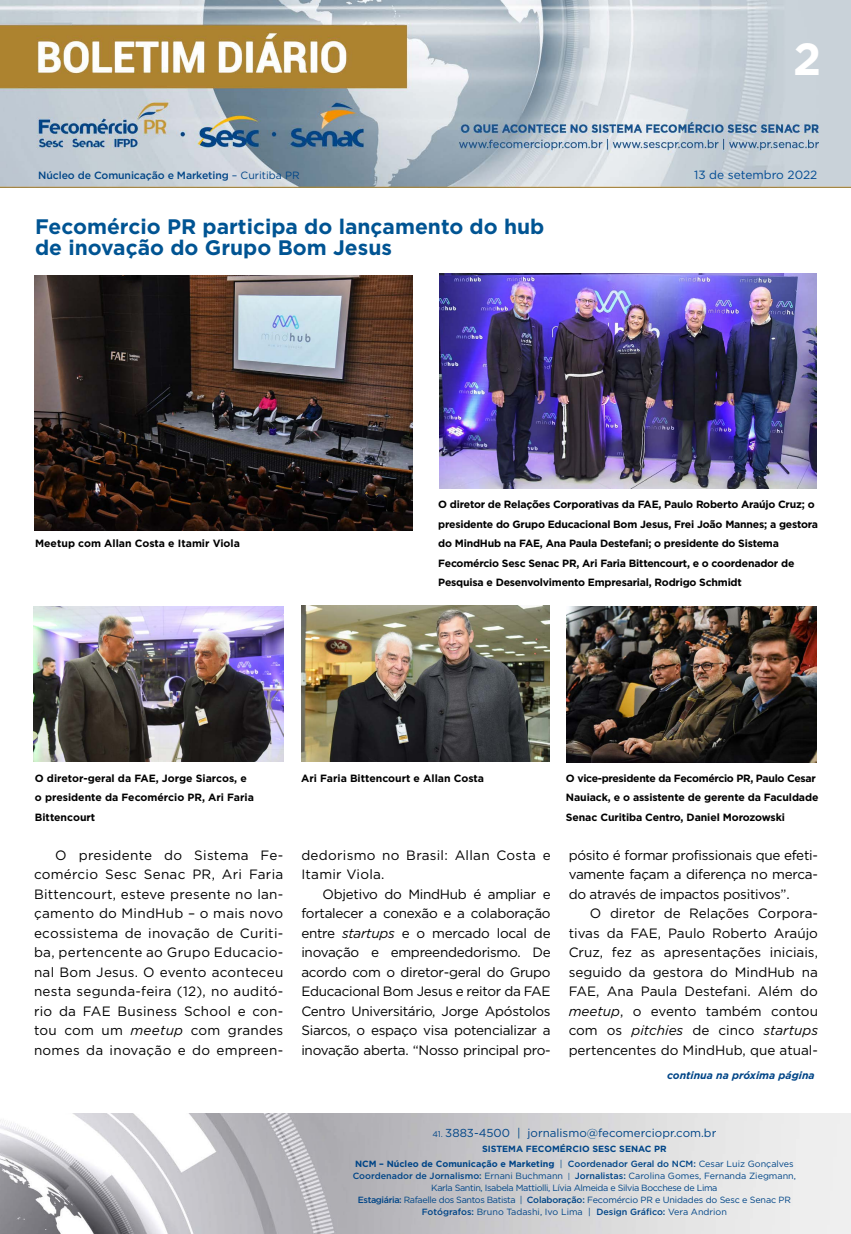
<style>
.page{position:relative;width:851px;height:1234px;background:#fff}
.page>*{position:absolute;margin:0;border:0;box-sizing:border-box;transform-origin:0 0}
.t1{font:700 45px "Gotham";color:#fff}
.t2{font:700 21px/21px "Gotham";color:#005493}
.t3{font:13.5px/19.5px "Gotham";color:#000;text-align:justify}
.t4{font:13.5px/19.5px "Gotham";letter-spacing:.02em;color:#000}
.t5{font:11.85px "Gotham";color:#004a93}
.t6{font:11.55px "Gotham";color:#004587}
.t7{font:700 10.5px/19.5px "Gotham";letter-spacing:-.02em;color:#000}
.t8{font:700 10.5px/19.5px "Gotham";color:#000}
.t9{font:500 10.5px "Gotham";letter-spacing:-.01em;color:#004587}
.t10{font:italic 700 10.5px "Gotham";color:#004587}
.t11{font:9px/12px "Gotham";letter-spacing:-.02em;color:#004587;text-align:center}
.t12{font:700 9px/15px "Gotham";color:#004587;text-align:center}
.s1{font-weight:400}
.s2{font-style:italic}
.s3{font-size:8.25px}
.s4{font-weight:500}
.s5{font-size:7.65px}
</style>
<div class="page">
<img style="left:0;top:0;width:850px;height:188px">
<img style="left:0;top:1113px;width:850px;height:120px">
<img style="left:34px;top:275px;width:378px;height:255px">
<img style="left:439px;top:273px;width:377px;height:215px">
<img style="left:34px;top:606px;width:249px;height:155px">
<img style="left:301px;top:605px;width:248px;height:156px">
<img style="left:566px;top:606px;width:250px;height:156px">
<h1 class="t1" style="left:793px;top:29px;width:30px">2</h1>
<p class="t9" style="left:38px;top:168px;width:263px">Núcleo de Comunicação e Marketing <span class="s1">– Curitiba PR</span></p>
<p class="t5" style="left:694px;top:167px;width:125px">13 de setembro 2022</p>
<h2 class="t2" style="left:35px;top:216px;width:511px">Fecomércio PR participa do lançamento do hub de inovação do Grupo Bom Jesus</h2>
<p class="t8" style="left:35px;top:533px;width:206px">Meetup com Allan Costa e Itamir Viola</p>
<p class="t7" style="left:438px;top:494px;width:381px">O diretor de Relações Corporativas da FAE, Paulo Roberto Araújo Cruz; o presidente do Grupo Educacional Bom Jesus, Frei João Mannes; a gestora do MindHub na FAE, Ana Paula Destefani; o presidente do Sistema Fecomércio Sesc Senac PR, Ari Faria Bittencourt, e o coordenador de Pesquisa e Desenvolvimento Empresarial, Rodrigo Schmidt</p>
<p class="t8" style="left:35px;top:767px;width:220px">O diretor-geral da FAE, Jorge Siarcos, e o presidente da Fecomércio PR, Ari Faria<br>Bittencourt</p>
<p class="t8" style="left:301px;top:767px;width:184px">Ari Faria Bittencourt e Allan Costa</p>
<p class="t7" style="left:566px;top:767px;width:254px">O vice-presidente da Fecomércio PR, Paulo Cesar<br>Nauiack, e o assistente de gerente da Faculdade<br>Senac Curitiba Centro, Daniel Morozowski</p>
<p class="t3" style="left:34px;top:844px;width:251px;text-indent:21px">O presidente do Sistema Fe&shy;comércio Sesc Senac PR, Ari Faria Bittencourt, esteve presente no lan&shy;çamento do MindHub – o mais novo ecossistema de inovação de Curiti&shy;ba, pertencente ao Grupo Educacio&shy;nal Bom Jesus. O evento aconteceu nesta segunda-feira (12), no auditó&shy;rio da FAE Business School e con&shy;tou com um <span class="s2">meetup</span> com grandes nomes da inovação e do empreen-</p>
<p class="t4" style="left:301px;top:844px;width:251px">dedorismo no Brasil: Allan Costa e<br>Itamir Viola.</p>
<p class="t3" style="left:301px;top:883px;width:251px;text-indent:21px">Objetivo do MindHub é ampliar e fortalecer a conexão e a colaboração entre <span class="s2">startups</span> e o mercado local de inovação e empreendedorismo. De acordo com o diretor-geral do Grupo Educacional Bom Jesus e reitor da FAE Centro Universitário, Jorge Apóstolos Siarcos, o espaço visa potencializar a inovação aberta. “Nosso principal pro-</p>
<p class="t3" style="left:568px;top:844px;width:251px">pósito é formar profissionais que efeti&shy;vamente façam a diferença no merca&shy;do através de impactos positivos”.</p>
<p class="t3" style="left:568px;top:903px;width:251px;text-indent:21px">O diretor de Relações Corpora&shy;tivas da FAE, Paulo Roberto Araújo Cruz, fez as apresentações iniciais, seguido da gestora do MindHub na FAE, Ana Paula Destefani. Além do <span class="s2">meetup</span>, o evento também contou com os <span class="s2">pitchies</span> de cinco <span class="s2">startups </span>pertencentes do MindHub, que atual-</p>
<p class="t10" style="left:667px;top:1067px;width:149px">continua na próxima página</p>
<p class="t6" style="left:432px;top:1125px;width:285px"><span class="s3">41.</span> 3883-4500 | jornalismo@fecomerciopr.com.br</p>
<p class="t12" style="left:355px;top:1141px;width:440px">SISTEMA FECOMÉRCIO SESC SENAC PR<br>NCM – Núcleo de Comunicação e Marketing <span class="s1">|</span> <span class="s4">Coordenador Geral do NCM:</span> <span class="s1">Cesar Luiz Gonçalves</span></p>
<p class="t11" style="left:353px;top:1169px;width:444px"><span class="s4">Coordenador de Jornalismo:</span> Ernani Buchmann <span class="s5">|</span> <span class="s4">Jornalistas:</span> Carolina Gomes, Fernanda Ziegmann, Karla Santin, Isabela Mattiolli, Lívia Almeida e Silvia Bocchese de Lima<br><span class="s4">Estagiária:</span> Rafaelle dos Santos Batista | <span class="s4">Colaboração:</span> Fecomércio PR e Unidades do Sesc e Senac PR <span class="s4">Fotógrafos:</span> Bruno Tadashi, Ivo Lima | <span class="s4">Design Gráfico:</span> Vera Andrion</p>
</div>
